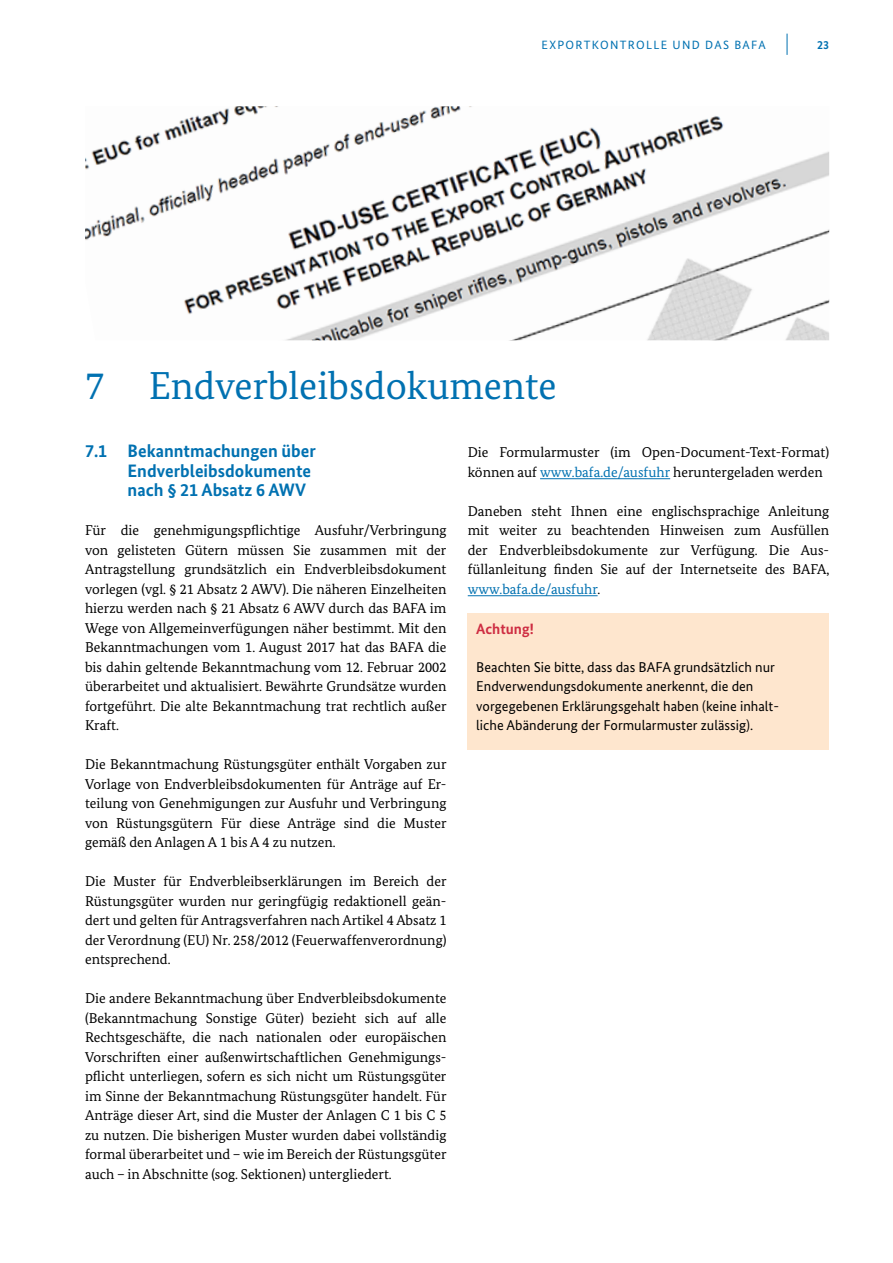
<style>
.page{position:relative;width:893px;height:1263px;background:#fff}
.page>*{position:absolute;margin:0;border:0;box-sizing:border-box;transform-origin:0 0}
._1__Headline__H2{font:39px "Bundes Serif";color:#0071b1}
._2__Headline__H3{font:700 18px/19.5px "Bundes Sans";color:#0071b1}
.Hinweisbox_Überschri{font:700 15px "Bundes Sans";color:#ce2d42}
.Copytext__P{font:14.25px/19.5px "Bundes Serif";color:#000;text-align:justify}
.Hinweisbox_Text{font:14.25px/19.5px "Bundes Sans";color:#000}
.t1{font:12px "Bundes Sans";letter-spacing:.11em;color:#0071b1}
.t2{font:700 12px "Bundes Sans";color:#0071b1}
.s1{color:#0071b1}
</style>
<div class="page">
<img style="left:85px;top:106px;width:744px;height:234px">
<svg style="left:787px;top:34px;width:1px;height:21px"></svg>
<hr style="left:540px;top:478px;width:130px;height:1px;background:#0071b1">
<hr style="left:468px;top:595px;width:130px;height:1px;background:#0071b1">
<div style="left:468px;top:613px;width:361px;height:137px;background:#fee6ce"></div>
<p class="t1" style="left:542px;top:37px;width:226px">EXPORTKONTROLLE UND DAS BAFA</p>
<p class="t2" style="left:817px;top:37px;width:13px">23</p>
<h2 class="_1__Headline__H2" style="left:85px;top:362px;width:473px">7 Endverbleibsdokumente</h2>
<h3 class="_2__Headline__H3" style="left:128px;top:441px;width:190px;text-indent:-43px">7.1 Bekanntmachungen über<br>Endverbleibsdokumente nach § 21 Absatz 6 AWV</h3>
<p class="Copytext__P" style="left:85px;top:521px;width:363px">Für die genehmigungspflichtige Ausfuhr/Verbringung von gelisteten Gütern müssen Sie zusammen mit der Antragstellung grundsätzlich ein Endverbleibsdokument vorlegen (vgl. § 21 Absatz 2 AWV). Die näheren Einzelheiten hierzu werden nach § 21 Absatz 6 AWV durch das BAFA im Wege von Allgemeinverfügungen näher bestimmt. Mit den Bekanntmachungen vom 1. August 2017 hat das BAFA die bis dahin geltende Bekanntmachung vom 12. Februar 2002 überarbeitet und aktualisiert. Bewährte Grundsätze wurden fortgeführt. Die alte Bekanntmachung trat rechtlich außer Kraft.</p>
<p class="Copytext__P" style="left:85px;top:755px;width:363px">Die Bekanntmachung Rüstungsgüter enthält Vorgaben zur Vorlage von Endverbleibsdokumenten für Anträge auf Er&shy;teilung von Genehmigungen zur Ausfuhr und Verbringung von Rüstungsgütern Für diese Anträge sind die Muster gemäß den Anlagen A 1 bis A 4 zu nutzen.</p>
<p class="Copytext__P" style="left:85px;top:872px;width:363px">Die Muster für Endverbleibserklärungen im Bereich der Rüstungsgüter wurden nur geringfügig redaktionell geän&shy;dert und gelten für Antragsverfahren nach Artikel 4 Absatz 1 der Verordnung (EU) Nr. 258/2012 (Feuerwaffenverordnung) entsprechend.</p>
<p class="Copytext__P" style="left:85px;top:989px;width:363px">Die andere Bekanntmachung über Endverbleibsdokumente (Bekanntmachung Sonstige Güter) bezieht sich auf alle Rechtsgeschäfte, die nach nationalen oder europäischen Vorschriften einer außenwirtschaftlichen Genehmigungs&shy;pflicht unterliegen, sofern es sich nicht um Rüstungsgüter im Sinne der Bekanntmachung Rüstungsgüter handelt. Für Anträge dieser Art, sind die Muster der Anlagen C 1 bis C 5 zu nutzen. Die bisherigen Muster wurden dabei vollständig formal überarbeitet und – wie im Bereich der Rüstungsgüter auch – in Abschnitte (sog. Sektionen) untergliedert.</p>
<p class="Copytext__P" style="left:468px;top:443px;width:363px">Die Formularmuster (im Open-Document-Text-Format) können auf <span class="s1">www.bafa.de/ausfuhr</span> heruntergeladen werden</p>
<p class="Copytext__P" style="left:468px;top:501px;width:363px">Daneben steht Ihnen eine englischsprachige Anleitung mit weiter zu beachtenden Hinweisen zum Ausfüllen der Endverbleibsdokumente zur Verfügung. Die Aus&shy;füllanleitung finden Sie auf der Internetseite des BAFA, <span class="s1">www.bafa.de/ausfuhr</span>.</p>
<h5 class="Hinweisbox_Überschri" style="left:476px;top:619px;width:59px">Achtung!</h5>
<p class="Hinweisbox_Text" style="left:476px;top:657px;width:304px">Beachten Sie bitte, dass das BAFA grundsätzlich nur Endverwendungsdokumente anerkennt, die den vorgegebenen Erklärungsgehalt haben (keine inhalt&shy;liche Abänderung der Formularmuster zulässig).</p>
</div>
